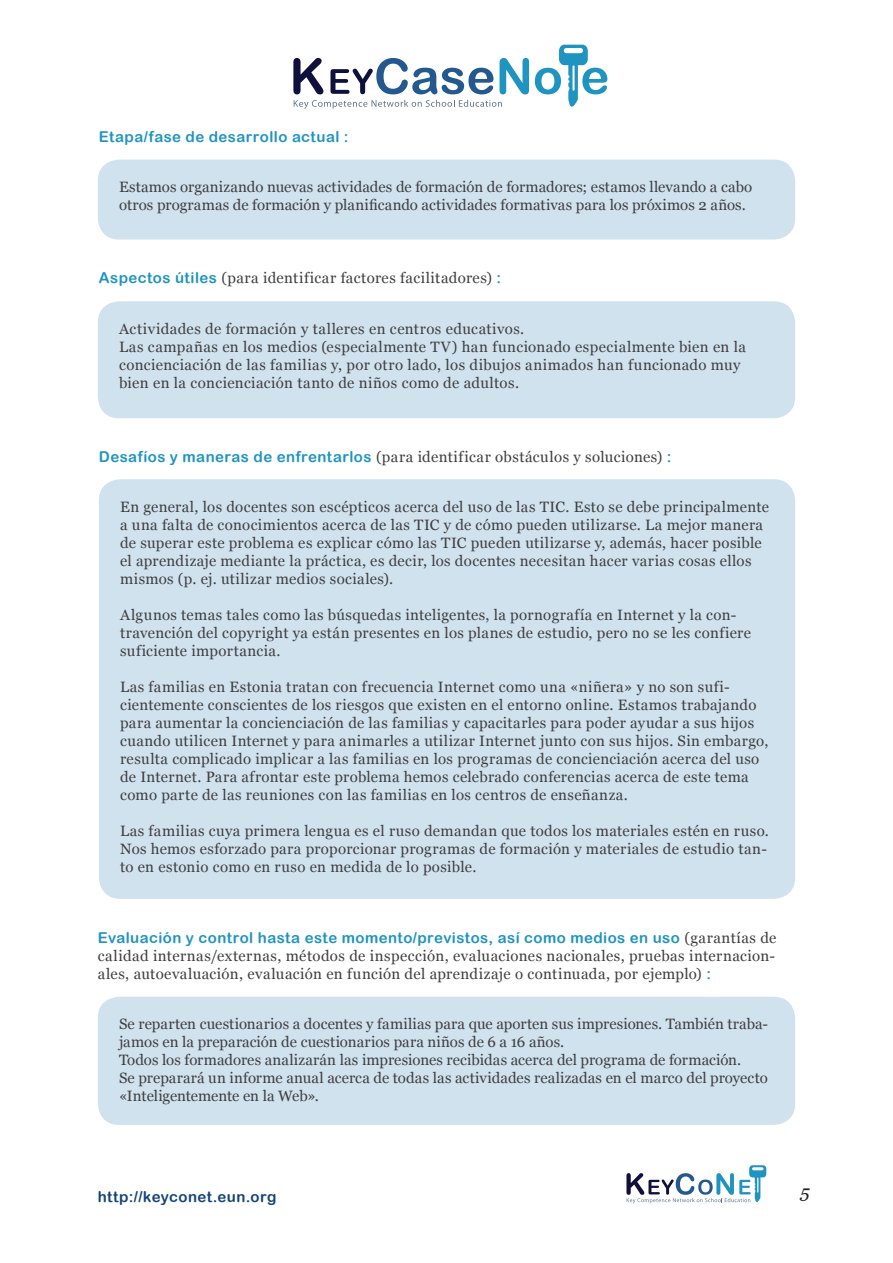
<style>
.page{position:relative;width:893px;height:1263px;background:#fff}
.page>*{position:absolute;margin:0;border:0;box-sizing:border-box;transform-origin:0 0}
.t1{font:italic 18px "Georgia";color:#231f20}
.courant{font:15px/18px "Georgia";letter-spacing:.02em;color:#3e3e3f}
.courant-2{font:15px "Arial Rounded MT Bold";letter-spacing:.03em;color:#2094c0}
.t2{font:15px "Arial Rounded MT Bold";letter-spacing:.03em;color:#144477}
.s1{font-family:"Arial Rounded MT Bold";color:#2094c0}
</style>
<div class="page">
<svg style="left:626px;top:1165px;width:140px;height:38px"></svg>
<svg style="left:293px;top:58px;width:30px;height:36px"></svg>
<svg style="left:294px;top:100px;width:208px;height:9px"></svg>
<svg style="left:330px;top:58px;width:163px;height:36px"></svg>
<svg style="left:500px;top:58px;width:29px;height:36px"></svg>
<svg style="left:535px;top:45px;width:72px;height:62px"></svg>
<div style="left:98px;top:301px;width:697px;height:117px;background:#d1e2ef;border-radius:21px"></div>
<div style="left:99px;top:479px;width:696px;height:420px;background:#d1e2ef;border-radius:21px"></div>
<div style="left:98px;top:997px;width:697px;height:128px;background:#d1e2ef;border-radius:21px"></div>
<div style="left:98px;top:160px;width:697px;height:79px;background:#d1e2ef;border-radius:21px"></div>
<p class="courant-2" style="left:99px;top:127px;width:251px">Etapa/fase de desarrollo actual :</p>
<p class="courant" style="left:119px;top:178px;width:635px">Estamos organizando nuevas actividades de formación de formadores; estamos llevando a cabo otros programas de formación y planificando actividades formativas para los próximos 2 años.</p>
<p class="courant" style="left:99px;top:269px;width:404px"><span class="s1">Aspectos útiles</span> (para identificar factores facilitadores) <span class="s1">:</span></p>
<p class="courant" style="left:119px;top:320px;width:407px">Actividades de formación y talleres en centros educativos.</p>
<p class="courant" style="left:119px;top:338px;width:629px">Las campañas en los medios (especialmente TV) han funcionado especialmente bien en la concienciación de las familias y, por otro lado, los dibujos animados han funcionado muy bien en la concienciación tanto de niños como de adultos.</p>
<p class="courant" style="left:99px;top:448px;width:574px"><span class="s1">Desafíos y maneras de enfrentarlos</span> (para identificar obstáculos y soluciones) <span class="s1">:</span></p>
<p class="courant" style="left:120px;top:498px;width:650px">En general, los docentes son escépticos acerca del uso de las TIC. Esto se debe principalmente a una falta de conocimientos acerca de las TIC y de cómo pueden utilizarse. La mejor manera de superar este problema es explicar cómo las TIC pueden utilizarse y, además, hacer posible el aprendizaje mediante la práctica, es decir, los docentes necesitan hacer varias cosas ellos mismos (p. ej. utilizar medios sociales).</p>
<p class="courant" style="left:120px;top:606px;width:632px">Algunos temas tales como las búsquedas inteligentes, la pornografía en Internet y la con&shy;travención del copyright ya están presentes en los planes de estudio, pero no se les confiere suficiente importancia.</p>
<p class="courant" style="left:120px;top:678px;width:650px">Las familias en Estonia tratan con frecuencia Internet como una «niñera» y no son sufi&shy;cientemente conscientes de los riesgos que existen en el entorno online. Estamos trabajando para aumentar la concienciación de las familias y capacitarles para poder ayudar a sus hijos cuando utilicen Internet y para animarles a utilizar Internet junto con sus hijos. Sin embargo, resulta complicado implicar a las familias en los programas de concienciación acerca del uso de Internet. Para afrontar este problema hemos celebrado conferencias acerca de este tema como parte de las reuniones con las familias en los centros de enseñanza.</p>
<p class="courant" style="left:120px;top:822px;width:650px">Las familias cuya primera lengua es el ruso demandan que todos los materiales estén en ruso.<br>Nos hemos esforzado para proporcionar programas de formación y materiales de estudio tan&shy;to en estonio como en ruso en medida de lo posible.</p>
<p class="courant" style="left:98px;top:929px;width:680px;text-align:justify"><span class="s1">Evaluación y control hasta este momento/previstos, así como medios en uso</span> (garantías de calidad internas/externas, métodos de inspección, evaluaciones nacionales, pruebas internacion&shy;ales, autoevaluación, evaluación en función del aprendizaje o continuada, por ejemplo) <span class="s1">:</span></p>
<p class="courant" style="left:119px;top:1015px;width:651px">Se reparten cuestionarios a docentes y familias para que aporten sus impresiones. También traba&shy;jamos en la preparación de cuestionarios para niños de 6 a 16 años.</p>
<p class="courant" style="left:119px;top:1051px;width:624px">Todos los formadores analizarán las impresiones recibidas acerca del programa de formación.</p>
<p class="courant" style="left:119px;top:1069px;width:650px">Se preparará un informe anual acerca de todas las actividades realizadas en el marco del proyecto «Inteligentemente en la Web».</p>
<p class="t2" style="left:98px;top:1188px;width:180px">http://keyconet.eun.org</p>
<p class="t1" style="left:800px;top:1180px;width:11px">5</p>
</div>
